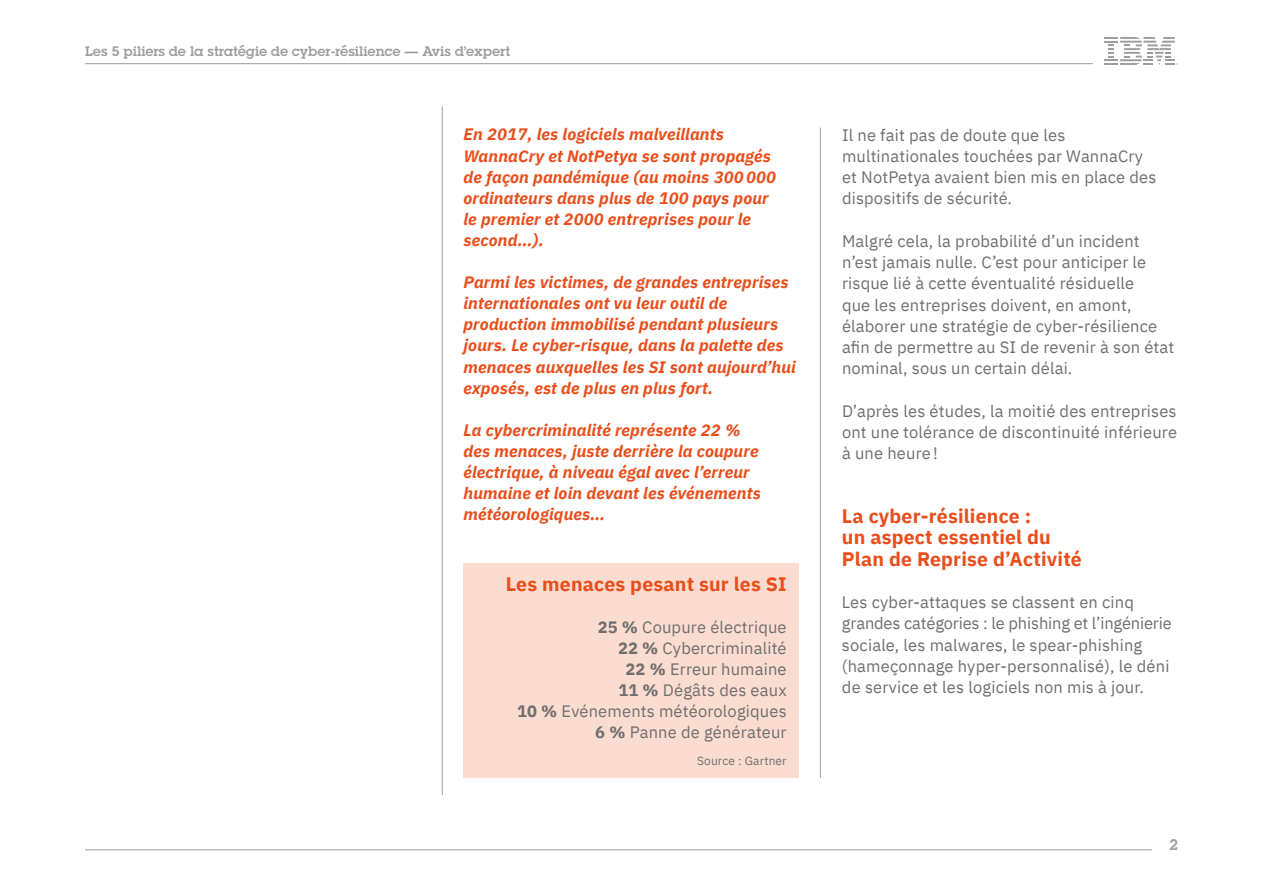
<style>
.page{position:relative;width:1263px;height:893px;background:#fff}
.page>*{position:absolute;margin:0;border:0;box-sizing:border-box;transform-origin:0 0}
.t1{font:700 19.5px/21.3px "IBM Plex Sans";letter-spacing:.01em;color:#e94e1b}
.t2{font:16.5px/21.3px "IBM Plex Sans";letter-spacing:.01em;color:#706f6f}
.t3{font:italic 700 16.5px/21.1px "IBM Plex Sans";letter-spacing:.01em;color:#e94e1b}
.t4{font:600 15px "Lubalinfor IBM";color:#9d9d9c}
.t5{font:600 13.5px "Lubalinfor IBM";letter-spacing:.01em;color:#9d9d9c}
.t6{font:12px "IBM Plex Sans";letter-spacing:.01em;color:#706f6f}
.s1{font-weight:700}
</style>
<div class="page">
<hr style="left:85px;top:63px;width:1008px;height:1px;background:#9d9d9c">
<hr style="left:85px;top:849px;width:1067px;height:1px;background:#9d9d9c">
<svg style="left:1104px;top:37px;width:74px;height:28px"></svg>
<hr style="left:442px;top:106px;width:1px;height:689px;background:#9d9d9c">
<hr style="left:820px;top:128px;width:1px;height:650px;background:#9d9d9c">
<div style="left:463px;top:563px;width:336px;height:215px;background:#fbdcd1"></div>
<p class="t5" style="left:85px;top:43px;width:427px">Les 5 piliers de la stratégie de cyber-résilience — Avis d’expert</p>
<p class="t3" style="left:463px;top:123px;width:314px">En 2017, les logiciels malveillants<br>WannaCry et NotPetya se sont propagés de façon pandémique (au moins 300000 ordinateurs dans plus de 100 pays pour le premier et 2000 entreprises pour le second…).</p>
<p class="t3" style="left:463px;top:270px;width:334px">Parmi les victimes, de grandes entreprises internationales ont vu leur outil de production immobilisé pendant plusieurs jours. Le cyber-risque, dans la palette des menaces auxquelles les SI sont aujourd’hui exposés, est de plus en plus fort.</p>
<p class="t3" style="left:463px;top:418px;width:299px">La cybercriminalité représente 22 % des menaces, juste derrière la coupure électrique, à niveau égal avec l’erreur humaine et loin devant les événements météorologiques…</p>
<p class="t1" style="left:506px;top:572px;width:282px">Les menaces pesant sur les SI</p>
<p class="t2" style="left:517px;top:616px;width:271px;text-align:right"><span class="s1">25 %</span> Coupure électrique<br><span class="s1">22 %</span> Cybercriminalité<br><span class="s1">22 %</span> Erreur humaine<br><span class="s1">11 %</span> Dégâts des eaux<br><span class="s1">10 %</span> Evénements météorologiques<br><span class="s1">6 %</span> Panne de générateur</p>
<p class="t6" style="left:697px;top:752px;width:91px">Source : Gartner</p>
<p class="t2" style="left:842px;top:123px;width:316px">Il ne fait pas de doute que les multinationales touchées par WannaCry et NotPetya avaient bien mis en place des dispositifs de sécurité.</p>
<p class="t2" style="left:842px;top:229px;width:334px">Malgré cela, la probabilité d’un incident n’est jamais nulle. C’est pour anticiper le risque lié à cette éventualité résiduelle<br>que les entreprises doivent, en amont, élaborer une stratégie de cyber-résilience afin de permettre au SI de revenir à son état nominal, sous un certain délai.</p>
<p class="t2" style="left:842px;top:399px;width:337px;text-align:justify">D’après les études, la moitié des entreprises ont une tolérance de discontinuité inférieure à une heure !</p>
<p class="t1" style="left:842px;top:504px;width:241px">La cyber-résilience :<br>un aspect essentiel du<br>Plan de Reprise d’Activité</p>
<p class="t2" style="left:842px;top:590px;width:331px">Les cyber-attaques se classent en cinq grandes catégories : le phishing et l’ingénierie sociale, les malwares, le spear-phishing (hameçonnage hyper-personnalisé), le déni de service et les logiciels non mis à jour.</p>
<p class="t4" style="left:1170px;top:835px;width:10px">2</p>
</div>
